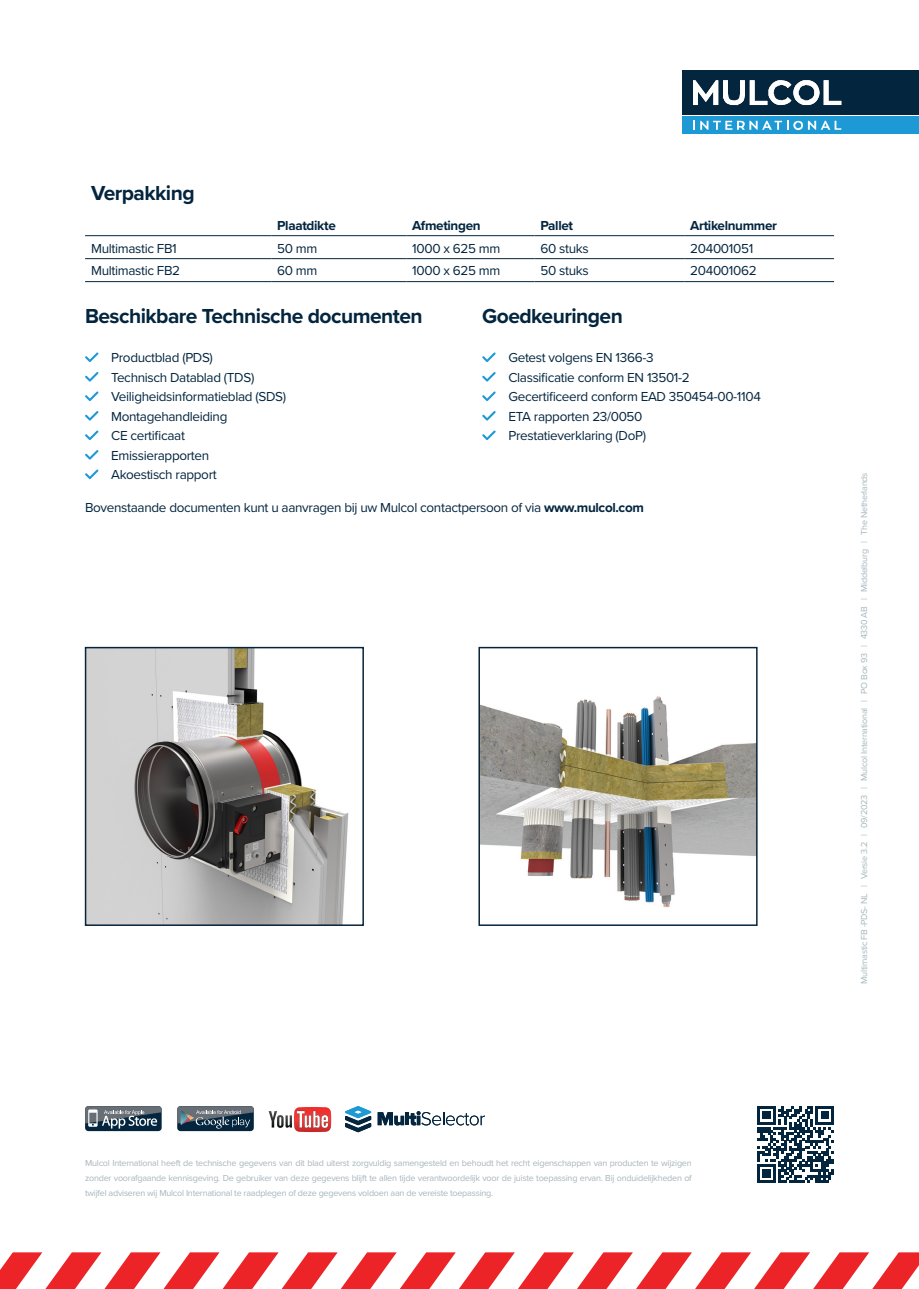
<style>
.page{position:relative;width:919px;height:1289px;background:#fff}
.page>*{position:absolute;margin:0;border:0;box-sizing:border-box;transform-origin:0 0}
.Subkoppen{font:700 21px "Proxima Nova";letter-spacing:-.025em;color:#03253e}
.t1{font:13.5px "Proxima Nova";letter-spacing:-.025em;color:#03253e}
.t2{font:700 13.5px "Proxima Nova";letter-spacing:-.025em;color:#03253e}
.Disclaimer{font:9px/15px "Proxima Nova";letter-spacing:-.025em;color:#a6b6bd;text-align:justify}
.s1{font-weight:700}
</style>
<div class="page">
<div style="left:682px;top:70px;width:236px;height:45px;background:#03253e"></div>
<div style="left:682px;top:117px;width:236px;height:17px;background:#1d99d6"></div>
<svg style="left:693px;top:80px;width:148px;height:25px"></svg>
<svg style="left:693px;top:121px;width:148px;height:9px"></svg>
<svg style="left:0;top:1252px;width:918px;height:36px"></svg>
<div style="left:85px;top:1106px;width:77px;height:25px;background:#03253d;border-radius:3px"></div>
<svg style="left:85px;top:1106px;width:77px;height:22px"></svg>
<div style="left:177px;top:1106px;width:77px;height:25px;background:#03253d;border-radius:3px"></div>
<svg style="left:177px;top:1106px;width:77px;height:22px"></svg>
<svg style="left:268px;top:1107px;width:63px;height:24px"></svg>
<svg style="left:85px;top:352px;width:13px;height:10px"></svg>
<svg style="left:85px;top:372px;width:13px;height:9px"></svg>
<svg style="left:85px;top:391px;width:13px;height:10px"></svg>
<svg style="left:85px;top:411px;width:13px;height:9px"></svg>
<svg style="left:85px;top:430px;width:13px;height:10px"></svg>
<svg style="left:85px;top:450px;width:13px;height:9px"></svg>
<svg style="left:85px;top:469px;width:13px;height:10px"></svg>
<svg style="left:482px;top:352px;width:13px;height:10px"></svg>
<svg style="left:482px;top:372px;width:13px;height:9px"></svg>
<svg style="left:482px;top:391px;width:13px;height:10px"></svg>
<svg style="left:482px;top:411px;width:13px;height:9px"></svg>
<svg style="left:482px;top:430px;width:13px;height:10px"></svg>
<hr style="left:85px;top:235px;width:186px;height:1px;background:#03253e">
<hr style="left:271px;top:235px;width:135px;height:1px;background:#03253e">
<hr style="left:406px;top:235px;width:128px;height:1px;background:#03253e">
<hr style="left:534px;top:235px;width:150px;height:1px;background:#03253e">
<hr style="left:684px;top:235px;width:150px;height:1px;background:#03253e">
<hr style="left:85px;top:258px;width:186px;height:1px;background:#03253e">
<hr style="left:271px;top:258px;width:135px;height:1px;background:#03253e">
<hr style="left:406px;top:258px;width:128px;height:1px;background:#03253e">
<hr style="left:534px;top:258px;width:150px;height:1px;background:#03253e">
<hr style="left:684px;top:258px;width:150px;height:1px;background:#03253e">
<hr style="left:85px;top:281px;width:186px;height:1px;background:#03253e">
<hr style="left:271px;top:281px;width:135px;height:1px;background:#03253e">
<hr style="left:406px;top:281px;width:128px;height:1px;background:#03253e">
<hr style="left:534px;top:281px;width:150px;height:1px;background:#03253e">
<hr style="left:684px;top:281px;width:150px;height:1px;background:#03253e">
<svg style="left:757px;top:1106px;width:76px;height:76px"></svg>
<svg style="left:84px;top:646px;width:674px;height:280px"></svg>
<svg style="left:345px;top:1106px;width:26px;height:26px"></svg>
<svg style="left:377px;top:1111px;width:108px;height:14px"></svg>
<p class="Subkoppen" style="left:91px;top:177px;width:105px">Verpakking</p>
<p class="t2" style="left:277px;top:215px;width:60px">Plaatdikte</p>
<p class="t2" style="left:412px;top:215px;width:70px">Afmetingen</p>
<p class="t2" style="left:540px;top:215px;width:34px">Pallet</p>
<p class="t2" style="left:690px;top:215px;width:88px">Artikelnummer</p>
<p class="t1" style="left:91px;top:238px;width:87px">Multimastic FB1</p>
<p class="t1" style="left:277px;top:238px;width:42px">50 mm</p>
<p class="t1" style="left:412px;top:238px;width:90px">1000 x 625 mm</p>
<p class="t1" style="left:540px;top:238px;width:50px">60 stuks</p>
<p class="t1" style="left:690px;top:238px;width:64px">204001051</p>
<p class="t1" style="left:91px;top:261px;width:91px">Multimastic FB2</p>
<p class="t1" style="left:277px;top:261px;width:42px">60 mm</p>
<p class="t1" style="left:412px;top:261px;width:90px">1000 x 625 mm</p>
<p class="t1" style="left:540px;top:261px;width:50px">50 stuks</p>
<p class="t1" style="left:690px;top:261px;width:68px">204001062</p>
<p class="Subkoppen" style="left:85px;top:300px;width:339px">Beschikbare Technische documenten</p>
<p class="t1" style="left:111px;top:347px;width:103px">Productblad (PDS)</p>
<p class="t1" style="left:111px;top:367px;width:145px">Technisch Datablad (TDS)</p>
<p class="t1" style="left:111px;top:386px;width:176px">Veiligheidsinformatieblad (SDS)</p>
<p class="t1" style="left:111px;top:406px;width:118px">Montagehandleiding</p>
<p class="t1" style="left:111px;top:425px;width:75px">CE certificaat</p>
<p class="t1" style="left:111px;top:445px;width:100px">Emissierapporten</p>
<p class="t1" style="left:111px;top:464px;width:107px">Akoestisch rapport</p>
<p class="Subkoppen" style="left:482px;top:300px;width:142px">Goedkeuringen</p>
<p class="t1" style="left:508px;top:347px;width:147px">Getest volgens EN 1366-3</p>
<p class="t1" style="left:508px;top:367px;width:183px">Classificatie conform EN 13501-2</p>
<p class="t1" style="left:508px;top:386px;width:254px">Gecertificeerd conform EAD 350454-00-1104</p>
<p class="t1" style="left:508px;top:406px;width:136px">ETA rapporten 23/0050</p>
<p class="t1" style="left:508px;top:425px;width:139px">Prestatieverklaring (DoP)</p>
<p class="t1" style="left:85px;top:497px;width:560px">Bovenstaande documenten kunt u aanvragen bij uw Mulcol contactpersoon of via <span class="s1">www.mulcol.com</span></p>
<p class="Disclaimer" style="left:85px;top:1154px;width:608px">Mulcol International heeft de technische gegevens van dit blad uiterst zorgvuldig samengesteld en behoudt het recht eigenschappen van producten te wijzigen zonder voorafgaande kennisgeving. De gebruiker van deze gegevens blijft te allen tijde verantwoordelijk voor de juiste toepassing ervan. Bij onduidelijkheden of twijfel adviseren wij Mulcol International te raadplegen of deze gegevens voldoen aan de vereiste toepassing.</p>
<p class="Disclaimer" style="left:856px;top:983px;width:512px;rotate:-90deg">Multimastic FB -PDS- NL | Versie 3.2 | 09/2023 | Mulcol International | PO Box 93 | 4330 AB | Middelburg | The Netherlands</p>
</div>
